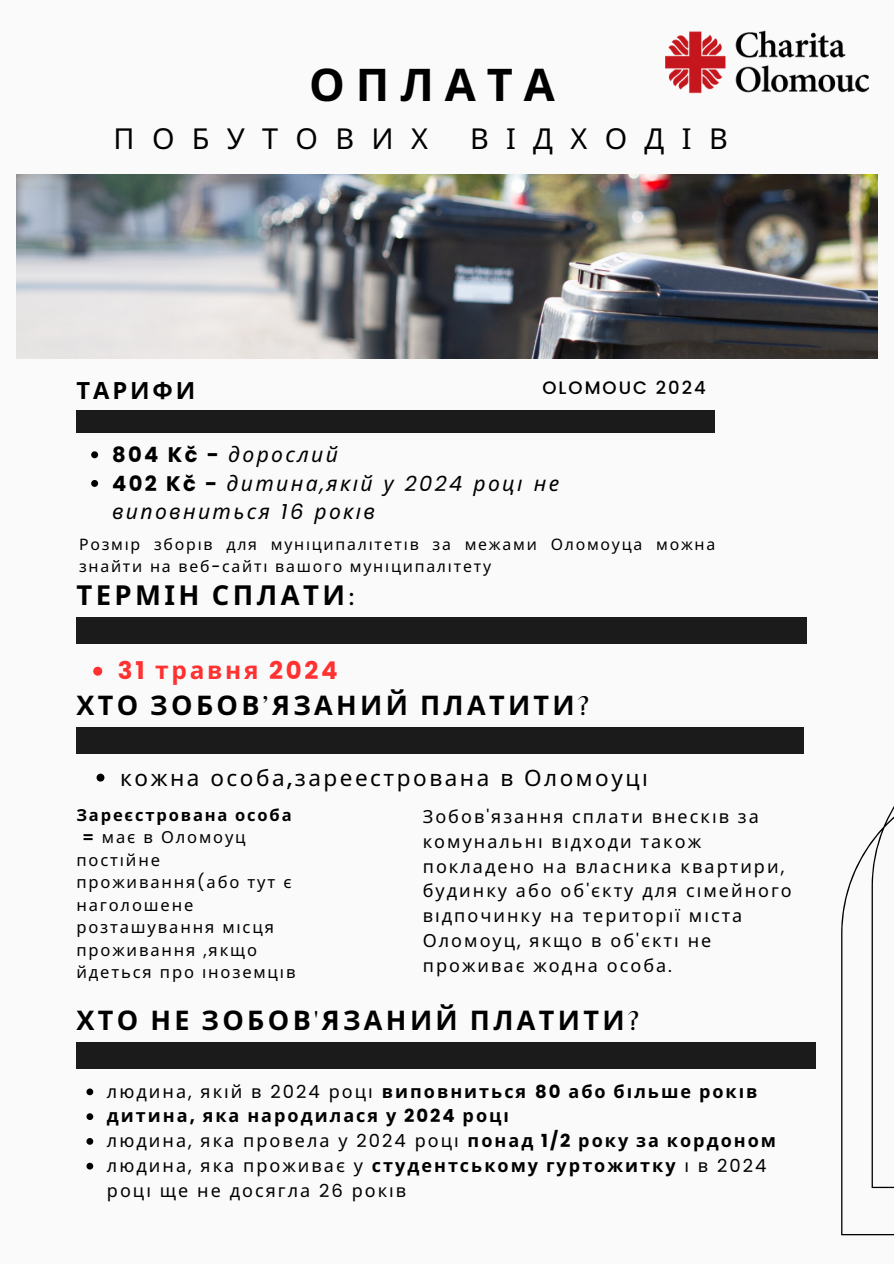
<style>
.page{position:relative;width:894px;height:1264px;background:#fff}
.page>*{position:absolute;margin:0;border:0;box-sizing:border-box;transform-origin:0 0}
.t1{font:700 45px "Noto Sans";letter-spacing:.245em;color:#000}
.t2{font:28.8px "Noto Sans";letter-spacing:.6em;color:#000}
.t3{font:700 27.45px "Noto Sans";letter-spacing:.125em;color:#000}
.t4{font:700 27px "Noto Sans";letter-spacing:.125em;color:#000}
.t5{font:700 24.45px "Poppins";letter-spacing:.11em;color:#ff3131}
.t6{font:700 23.7px "Noto Sans";letter-spacing:.125em;color:#000}
.t7{font:22.5px "Noto Sans";letter-spacing:.11em;color:#000}
.t8{font:italic 21px/28.7px "Noto Sans";letter-spacing:.11em;color:#000}
.t9{font:18px/24.8px "Noto Sans";letter-spacing:.11em;color:#000}
.t10{font:700 18px "Noto Sans";letter-spacing:.11em;color:#000}
.t11{font:500 18px "Poppins";letter-spacing:.11em;color:#000}
.t12{font:16.5px/22.5px "Noto Sans";letter-spacing:.11em;color:#000}
.t13{font:700 16.5px "Noto Sans";letter-spacing:.11em;color:#000}
.t14{font:15.75px/21.8px "Noto Sans";letter-spacing:.11em;color:#000}
.s1{font-family:"Poppins";font-weight:700;font-style:normal}
.s2{font-family:"Poppins"}
.s3{font-family:"Poppins";font-weight:500}
.s4{font-family:"The Seasons"}
.s5{font-family:"Noto Sans"}
.s6{font-family:"Poppins";font-weight:600}
.s7{font-weight:400}
.s8{font-family:"Poppins";font-weight:400}
.s9{font-weight:700}
.s10{font-family:"Poppins";font-weight:700}
</style>
<div class="page">
<div style="left:0;top:0;width:893px;height:1263px;background:#fafafa"></div>
<svg style="left:841px;top:808px;width:52px;height:427px"></svg>
<div style="left:76px;top:409px;width:638px;height:23px;background:#1b1b1b"></div>
<svg style="left:91px;top:451px;width:7px;height:7px"></svg>
<svg style="left:91px;top:480px;width:7px;height:7px"></svg>
<div style="left:76px;top:617px;width:730px;height:27px;background:#1b1b1b"></div>
<svg style="left:93px;top:666px;width:9px;height:9px"></svg>
<div style="left:76px;top:1042px;width:739px;height:26px;background:#1b1b1b"></div>
<svg style="left:86px;top:1088px;width:7px;height:7px"></svg>
<svg style="left:86px;top:1113px;width:7px;height:6px"></svg>
<svg style="left:86px;top:1138px;width:7px;height:6px"></svg>
<svg style="left:86px;top:1162px;width:7px;height:7px"></svg>
<img style="left:17px;top:175px;width:859px;height:183px">
<div style="left:76px;top:727px;width:728px;height:26px;background:#1b1b1b"></div>
<svg style="left:96px;top:773px;width:8px;height:8px"></svg>
<img style="left:665px;top:30px;width:205px;height:64px">
<p class="t1" style="left:309px;top:53px;width:247px">ОПЛАТА</p>
<h2 class="t2" style="left:114px;top:118px;width:316px">ПОБУТОВИХ</h2>
<h2 class="t2" style="left:470px;top:118px;width:259px">ВІДХОДІВ</h2>
<p class="t6" style="left:76px;top:373px;width:121px">ТАРИФИ</p>
<p class="t11" style="left:542px;top:375px;width:165px">OLOMOUC 2024</p>
<h1 class="t8" style="left:112px;top:440px;width:227px"><span class="s1">804 Kč -</span> дорослий</h1>
<h2 class="t8" style="left:112px;top:468px;width:448px"><span class="s1">402 Kč -</span> дитина<span class="s2">,</span>якій у <span class="s2">2024</span> році не виповниться <span class="s2">16</span> років</h2>
<h2 class="t14" style="left:79px;top:533px;width:637px">Розмі р зборі в для муні ципалітеті в за межами Оломоуца можна знайти на веб<span class="s3">-</span>сайті вашого</h2>
<p class="t14" style="left:350px;top:555px;width:143px">муні ципалітету</p>
<p class="t3" style="left:76px;top:575px;width:278px">ТЕРМІН СПЛАТИ<span class="s4">:</span></p>
<h5 class="t5" style="left:118px;top:653px;width:221px">31 <span class="s5">травня</span> 2024</h5>
<p class="t4" style="left:76px;top:685px;width:514px">ХТО ЗОБОВ<span class="s4">’</span>ЯЗАНИЙ ПЛАТИТИ<span class="s4">?</span></p>
<p class="t7" style="left:120px;top:762px;width:525px">кожна особа<span class="s3">,</span>зареестрована в Оломоуці</p>
<p class="t13" style="left:76px;top:803px;width:217px">Зареєстрована особа</p>
<p class="t12" style="left:76px;top:825px;width:217px;text-indent:6px"><span class="s6">=</span> має в Оломоуц пості йне проживання<span class="s2">(</span>або тут є наголошене розташування мі сця проживання <span class="s2">,</span>якщо йдеться про</p>
<h2 class="t12" style="left:202px;top:960px;width:95px">і ноземці в</h2>
<p class="t9" style="left:422px;top:803px;width:370px">Зобов<span class="s2">'</span>язання сплати внескі в за комунальні відходи також покладено на власника квартири<span class="s2">, </span>будинку або об<span class="s2">'</span>єкту для сі мейного відпочинку на території міста<br>Оломоуц<span class="s2">,</span> якщо в об<span class="s2">'</span>єкті не проживає жодна особа<span class="s2">.</span></p>
<h4 class="t4" style="left:76px;top:1001px;width:563px">ХТО НЕ ЗОБОВ<span class="s4">'</span>ЯЗАНИЙ ПЛАТИТИ<span class="s4">?</span></h4>
<h2 class="t10" style="left:107px;top:1078px;width:652px"><span class="s7">людина</span><span class="s8">,</span> <span class="s7">які й в</span> <span class="s8">2024</span> <span class="s7">році</span> виповниться <span class="s2">80</span> або більше рокі в</h2>
<p class="t10" style="left:107px;top:1102px;width:401px">дитина<span class="s2">,</span> яка народилася у <span class="s2">2024</span> році</p>
<h2 class="t9" style="left:107px;top:1127px;width:670px">людина<span class="s2">,</span> яка провела у <span class="s2">2024</span> році <span class="s9">понад</span> <span class="s10">1/2</span> <span class="s9">року за кордоном</span></h2>
<p class="t9" style="left:107px;top:1152px;width:661px">людина<span class="s2">,</span> яка проживає у <span class="s9">студентському гуртожитку</span> і в <span class="s2">2024 </span>році ще не досягла</p>
<p class="t9" style="left:319px;top:1177px;width:89px"><span class="s2">26</span> рокі в</p>
</div>
